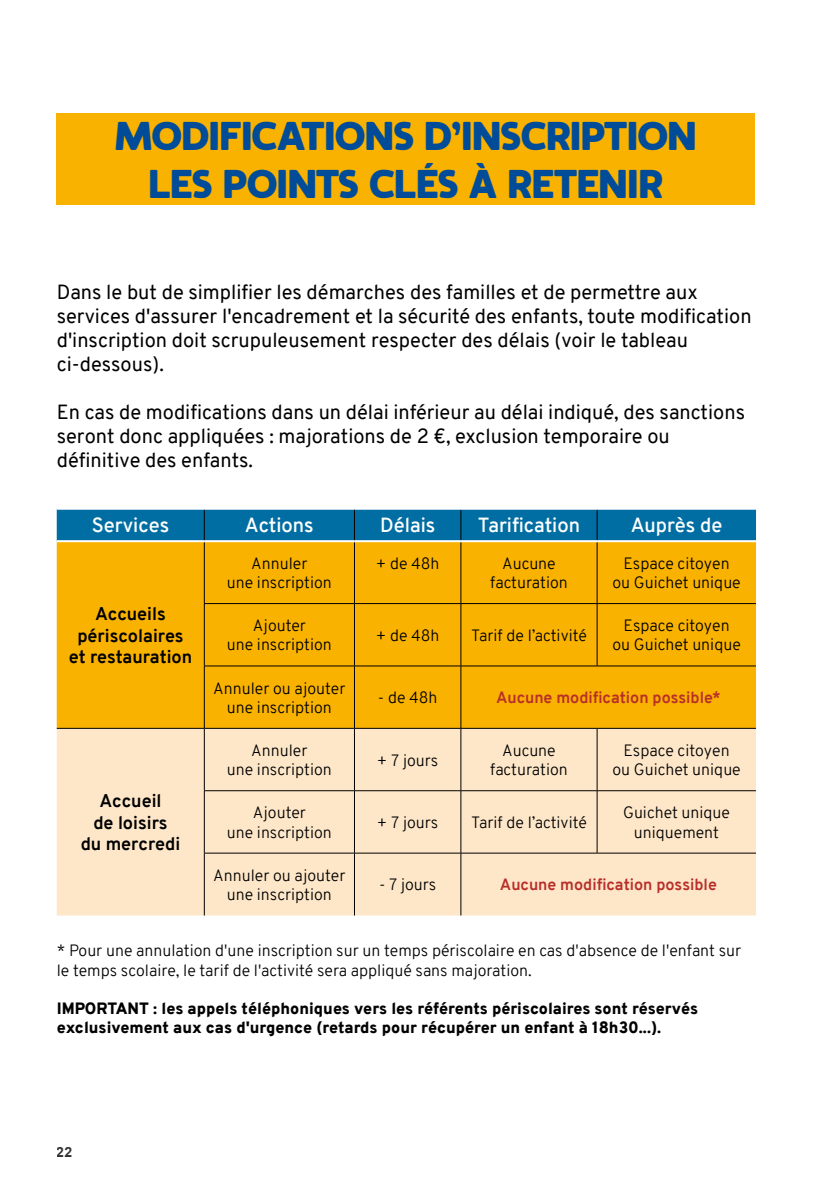
<style>
.page{position:relative;width:840px;height:1191px;background:#fff}
.page>*{position:absolute;margin:0;border:0;box-sizing:border-box;transform-origin:0 0}
.t1{font:900 40px/48px "Auro";color:#004c98;text-align:center}
.t2{font:20px/24px "Overpass";color:#000}
.t3{font:600 20px "Overpass";color:#fff}
.t4{font:700 18px/21.6px "Overpass";color:#000;text-align:center}
.t5{font:300 16px/19.2px "Overpass";color:#000;text-align:center}
.t6{font:900 16px/19.2px "Overpass";color:#000}
.t7{font:700 16px "Overpass";color:#b82f2a}
.t8{font:700 14px "Arial";color:#000}
</style>
<div class="page">
<div style="left:57px;top:113px;width:697px;height:92px;background:#f9b200"></div>
<div style="left:57px;top:510px;width:698px;height:30px;background:#006ea3"></div>
<div style="left:57px;top:542px;width:698px;height:186px;background:#f9b200"></div>
<div style="left:57px;top:729px;width:698px;height:186px;background:#fee7c9"></div>
<hr style="left:204px;top:510px;width:1px;height:30px;background:#000">
<hr style="left:204px;top:542px;width:1px;height:61px;background:#000">
<hr style="left:354px;top:542px;width:1px;height:61px;background:#000">
<hr style="left:204px;top:604px;width:1px;height:61px;background:#000">
<hr style="left:354px;top:604px;width:1px;height:61px;background:#000">
<hr style="left:204px;top:666px;width:1px;height:62px;background:#000">
<hr style="left:354px;top:666px;width:1px;height:62px;background:#000">
<hr style="left:204px;top:728px;width:1px;height:62px;background:#000">
<hr style="left:354px;top:728px;width:1px;height:62px;background:#000">
<hr style="left:204px;top:791px;width:1px;height:62px;background:#000">
<hr style="left:354px;top:791px;width:1px;height:62px;background:#000">
<hr style="left:204px;top:853px;width:1px;height:62px;background:#000">
<hr style="left:354px;top:853px;width:1px;height:62px;background:#000">
<hr style="left:354px;top:510px;width:1px;height:30px;background:#000">
<hr style="left:460px;top:510px;width:1px;height:30px;background:#000">
<hr style="left:596px;top:510px;width:1px;height:30px;background:#000">
<hr style="left:460px;top:542px;width:1px;height:61px;background:#000">
<hr style="left:596px;top:542px;width:1px;height:61px;background:#000">
<hr style="left:460px;top:604px;width:1px;height:61px;background:#000">
<hr style="left:596px;top:604px;width:1px;height:61px;background:#000">
<hr style="left:460px;top:666px;width:1px;height:62px;background:#000">
<hr style="left:460px;top:728px;width:1px;height:62px;background:#000">
<hr style="left:596px;top:728px;width:1px;height:62px;background:#000">
<hr style="left:460px;top:791px;width:1px;height:62px;background:#000">
<hr style="left:596px;top:791px;width:1px;height:62px;background:#000">
<hr style="left:460px;top:853px;width:1px;height:62px;background:#000">
<hr style="left:204px;top:603px;width:150px;height:1px;background:#000">
<hr style="left:354px;top:603px;width:106px;height:1px;background:#000">
<hr style="left:460px;top:603px;width:136px;height:1px;background:#000">
<hr style="left:596px;top:603px;width:159px;height:1px;background:#000">
<hr style="left:204px;top:665px;width:150px;height:1px;background:#000">
<hr style="left:354px;top:665px;width:106px;height:1px;background:#000">
<hr style="left:460px;top:665px;width:136px;height:1px;background:#000">
<hr style="left:596px;top:665px;width:159px;height:1px;background:#000">
<hr style="left:57px;top:728px;width:147px;height:1px;background:#000">
<hr style="left:204px;top:728px;width:150px;height:1px;background:#000">
<hr style="left:354px;top:728px;width:106px;height:1px;background:#000">
<hr style="left:460px;top:728px;width:136px;height:1px;background:#000">
<hr style="left:596px;top:728px;width:159px;height:1px;background:#000">
<hr style="left:204px;top:790px;width:150px;height:1px;background:#000">
<hr style="left:354px;top:790px;width:106px;height:1px;background:#000">
<hr style="left:460px;top:790px;width:136px;height:1px;background:#000">
<hr style="left:596px;top:790px;width:159px;height:1px;background:#000">
<hr style="left:204px;top:852px;width:150px;height:1px;background:#000">
<hr style="left:354px;top:852px;width:106px;height:1px;background:#000">
<hr style="left:460px;top:852px;width:136px;height:1px;background:#000">
<hr style="left:596px;top:852px;width:159px;height:1px;background:#000">
<h1 class="t1" style="left:115px;top:114px;width:582px">MODIFICATIONS D’INSCRIPTION<br>LES POINTS CLÉS À RETENIR</h1>
<p class="t2" style="left:57px;top:280px;width:696px">Dans le but de simplifier les démarches des familles et de permettre aux services d'assurer l'encadrement et la sécurité des enfants, toute modification d'inscription doit scrupuleusement respecter des délais (voir le tableau ci-dessous).</p>
<p class="t2" style="left:57px;top:400px;width:689px">En cas de modifications dans un délai inférieur au délai indiqué, des sanctions seront donc appliquées : majorations de 2 €, exclusion temporaire ou définitive des enfants.</p>
<p class="t3" style="left:92px;top:511px;width:79px">Services</p>
<p class="t3" style="left:245px;top:511px;width:70px">Actions</p>
<p class="t3" style="left:380px;top:511px;width:57px">Délais</p>
<p class="t3" style="left:477px;top:511px;width:104px">Tarification</p>
<p class="t3" style="left:630px;top:511px;width:93px">Auprès de</p>
<p class="t4" style="left:69px;top:603px;width:125px">Accueils périscolaires et restauration</p>
<p class="t4" style="left:81px;top:790px;width:101px">Accueil<br>de loisirs<br>du mercredi</p>
<p class="t5" style="left:227px;top:554px;width:106px">Annuler<br>une inscription</p>
<p class="t5" style="left:375px;top:554px;width:65px">+ de 48h</p>
<p class="t5" style="left:490px;top:554px;width:79px">Aucune facturation</p>
<p class="t5" style="left:612px;top:554px;width:130px">Espace citoyen<br>ou Guichet unique</p>
<p class="t5" style="left:227px;top:616px;width:106px">Ajouter<br>une inscription</p>
<p class="t5" style="left:375px;top:625px;width:65px">+ de 48h</p>
<p class="t5" style="left:471px;top:625px;width:117px">Tarif de l’activité</p>
<p class="t5" style="left:612px;top:616px;width:130px">Espace citoyen<br>ou Guichet unique</p>
<p class="t5" style="left:213px;top:678px;width:134px">Annuler ou ajouter une inscription</p>
<p class="t5" style="left:377px;top:688px;width:61px">- de 48h</p>
<p class="t7" style="left:496px;top:686px;width:226px">Aucune modification possible*</p>
<p class="t5" style="left:227px;top:741px;width:106px">Annuler<br>une inscription</p>
<p class="t5" style="left:377px;top:750px;width:63px">+ 7 jours</p>
<p class="t5" style="left:490px;top:741px;width:79px">Aucune facturation</p>
<p class="t5" style="left:612px;top:741px;width:130px">Espace citoyen<br>ou Guichet unique</p>
<p class="t5" style="left:227px;top:803px;width:106px">Ajouter<br>une inscription</p>
<p class="t5" style="left:377px;top:813px;width:63px">+ 7 jours</p>
<p class="t5" style="left:470px;top:813px;width:117px">Tarif de l’activité</p>
<p class="t5" style="left:622px;top:803px;width:108px">Guichet unique uniquement</p>
<p class="t5" style="left:213px;top:865px;width:134px">Annuler ou ajouter une inscription</p>
<p class="t5" style="left:379px;top:875px;width:59px">- 7 jours</p>
<p class="t7" style="left:499px;top:873px;width:218px">Aucune modification possible</p>
<p class="t5" style="left:57px;top:941px;width:685px;text-align:left">* Pour une annulation d'une inscription sur un temps périscolaire en cas d'absence de l'enfant sur le temps scolaire, le tarif de l'activité sera appliqué sans majoration.</p>
<p class="t6" style="left:57px;top:998px;width:642px">IMPORTANT : les appels téléphoniques vers les référents périscolaires sont réservés exclusivement aux cas d'urgence (retards pour récupérer un enfant à 18h30...).</p>
<p class="t8" style="left:57px;top:1142px;width:17px">22</p>
</div>
